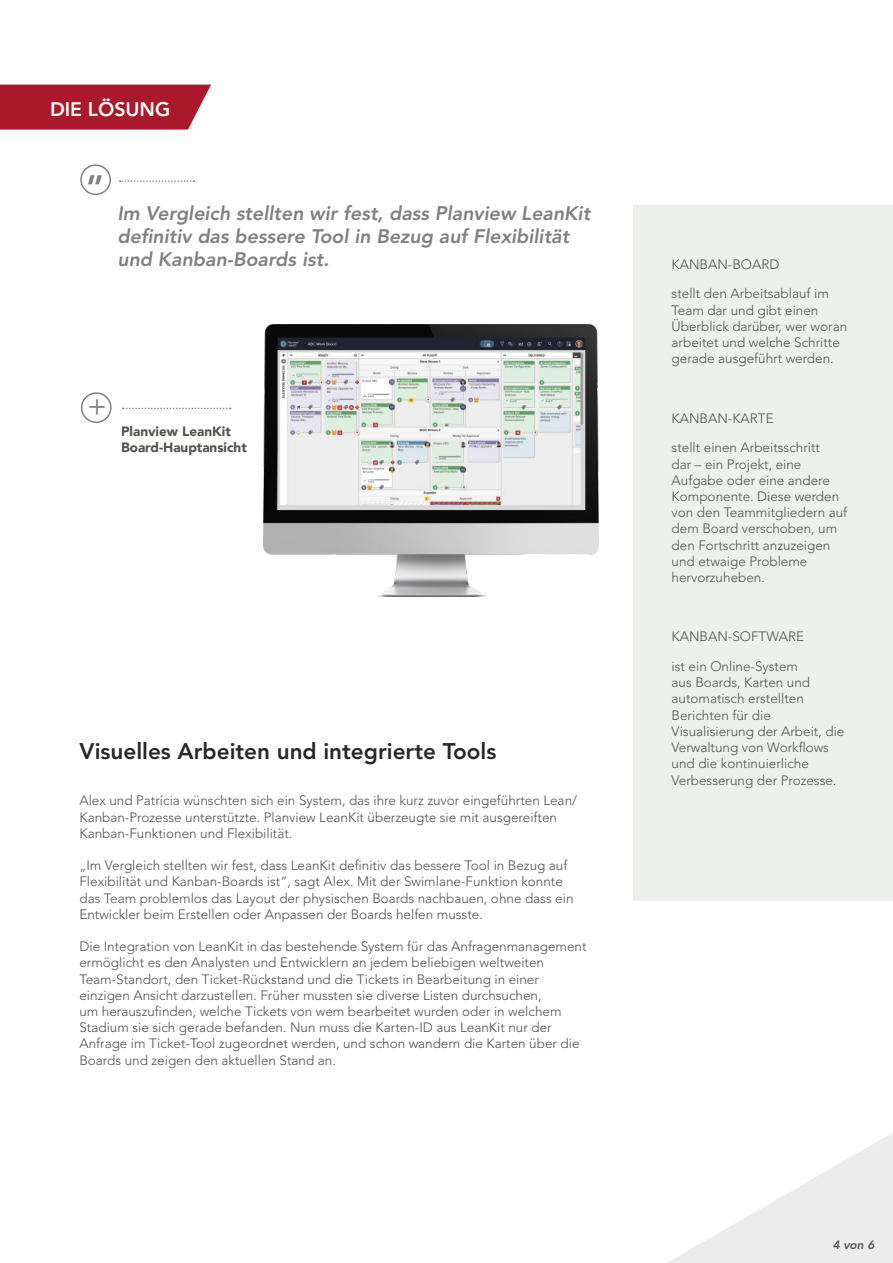
<style>
.page{position:relative;width:893px;height:1263px;background:#fff}
.page>*{position:absolute;margin:0;border:0;box-sizing:border-box;transform-origin:0 0}
.t1{font:800 34.5px "Avenir LT Std";color:#828080}
.t2{font:30px "Avenir LT Std";color:#828080}
.t3{font:800 22.5px "Avenir LT Std";color:#262926}
.t4{font:italic 800 19.5px/23.4px "Avenir LT Std";color:#828080}
.t5{font:800 19.5px "Avenir LT Std";color:#fff}
.t6{font:300 13.5px/16.2px "Avenir LT Std";color:#52544d}
.t7{font:900 13.5px/16.2px "Avenir LT Pro";color:#52544d}
.t8{font:italic 800 12px "Avenir LT Std";color:#545952}
</style>
<div class="page">
<svg style="left:0;top:85px;width:211px;height:45px;background:#af2639"></svg>
<svg style="left:667px;top:1133px;width:226px;height:130px;fill:#edeeed"></svg>
<div style="left:80px;top:164px;width:31px;height:31px;border:2px solid #828080;border-radius:50%"></div>
<svg style="left:119px;top:180px;width:76px;height:2px"></svg>
<img style="left:263px;top:325px;width:336px;height:271px">
<div style="left:81px;top:392px;width:31px;height:31px;border:2px solid #828080;border-radius:50%"></div>
<svg style="left:123px;top:408px;width:108px;height:1px"></svg>
<div style="left:634px;top:205px;width:259px;height:695px;background:#eef0eb"></div>
<h3 class="t5" style="left:50px;top:97px;width:122px">DIE LÖSUNG</h3>
<h1 class="t1" style="left:86px;top:148px;width:19px">„</h1>
<h3 class="t4" style="left:117px;top:201px;width:474px">Im Vergleich stellten wir fest, dass Planview LeanKit definitiv das bessere Tool in Bezug auf Flexibilität und Kanban-Boards ist.</h3>
<h2 class="t2" style="left:87px;top:389px;width:21px">+</h2>
<p class="t7" style="left:121px;top:423px;width:127px">Planview LeanKit<br>Board-Hauptansicht</p>
<h3 class="t3" style="left:79px;top:737px;width:418px">Visuelles Arbeiten und integrierte Tools</h3>
<p class="t6" style="left:79px;top:793px;width:499px">Alex und Patrícia wünschten sich ein System, das ihre kurz zuvor eingeführten Lean/<br>Kanban-Prozesse unterstützte. Planview LeanKit überzeugte sie mit ausgereiften<br>Kanban-Funktionen und Flexibilität.</p>
<p class="t6" style="left:79px;top:857px;width:496px">„Im Vergleich stellten wir fest, dass LeanKit definitiv das bessere Tool in Bezug auf Flexibilität und Kanban-Boards ist“, sagt Alex. Mit der Swimlane-Funktion konnte das Team problemlos das Layout der physischen Boards nachbauen, ohne dass ein Entwickler beim Erstellen oder Anpassen der Boards helfen musste.</p>
<p class="t6" style="left:79px;top:938px;width:509px">Die Integration von LeanKit in das bestehende System für das Anfragenmanagement ermöglicht es den Analysten und Entwicklern an jedem beliebigen weltweiten Team-Standort, den Ticket-Rückstand und die Tickets in Bearbeitung in einer einzigen Ansicht darzustellen. Früher mussten sie diverse Listen durchsuchen,<br>um herauszufinden, welche Tickets von wem bearbeitet wurden oder in welchem Stadium sie sich gerade befanden. Nun muss die Karten-ID aus LeanKit nur der Anfrage im Ticket-Tool zugeordnet werden, und schon wandern die Karten über die Boards und zeigen den aktuellen Stand an.</p>
<p class="t6" style="left:672px;top:249px;width:159px;line-height:29.7px">KANBAN-BOARD<br>stellt den Arbeitsablauf im</p>
<p class="t6" style="left:672px;top:302px;width:177px">Team dar und gibt einen<br>Überblick darüber, wer woran arbeitet und welche Schritte gerade ausgeführt werden.</p>
<p class="t6" style="left:672px;top:410px;width:104px">KANBAN-KARTE</p>
<p class="t6" style="left:672px;top:440px;width:177px">stellt einen Arbeitsschritt<br>dar – ein Projekt, eine<br>Aufgabe oder eine andere<br>Komponente. Diese werden von den Teammitgliedern auf dem Board verschoben, um den Fortschritt anzuzeigen und etwaige Probleme hervorzuheben.</p>
<p class="t6" style="left:672px;top:622px;width:134px;line-height:29.7px">KANBAN-SOFTWARE ist ein Online-System</p>
<p class="t6" style="left:672px;top:674px;width:174px">aus Boards, Karten und automatisch erstellten<br>Berichten für die<br>Visualisierung der Arbeit, die<br>Verwaltung von Workflows und die kontinuierliche<br>Verbesserung der Prozesse.</p>
<p class="t8" style="left:833px;top:1237px;width:43px">4 von 6</p>
</div>
